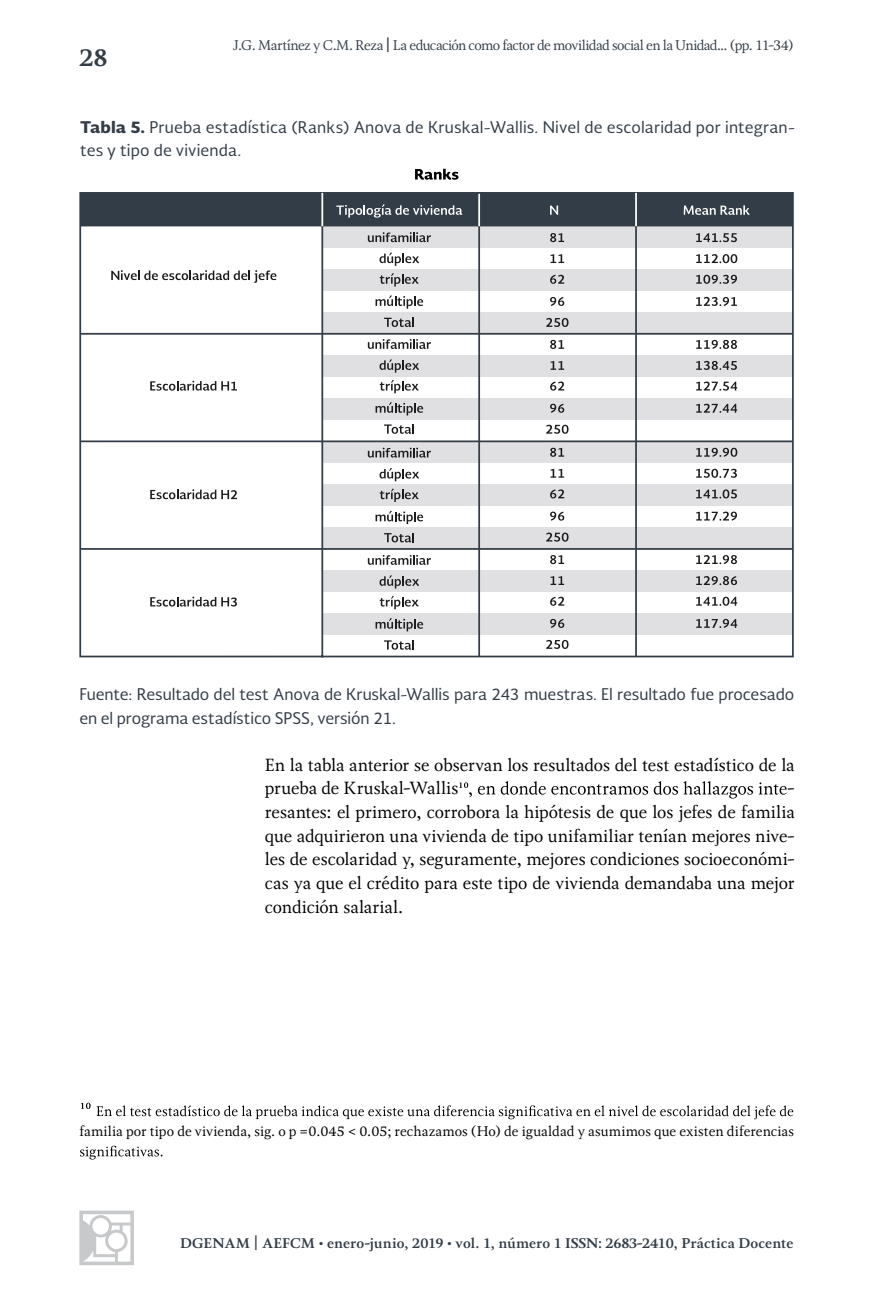
<style>
.page{position:relative;width:893px;height:1290px;background:#fff}
.page>*{position:absolute;margin:0;border:0;box-sizing:border-box;transform-origin:0 0}
.t1{font:700 24.5px "Soberana Texto";color:#333d47}
.t2{font:17.5px/23.6px "Soberana Texto";letter-spacing:-.005em;color:#000}
.t3{font:15.75px/23.6px "Soberana Sans";color:#333d47}
.t4{font:14px "Soberana Texto";letter-spacing:.005em;color:#000}
.t5{font:14px "Soberana Texto";letter-spacing:-.04em;color:#333d47}
.t6{font:700 14px "Soberana Texto";letter-spacing:.005em;color:#333d47}
.s1{font-weight:700}
.s2{font-weight:900}
</style>
<div class="page">
<svg style="left:459px;top:781px;width:328px;height:17px"></svg>
<svg style="left:81px;top:1103px;width:10px;height:6px"></svg>
<svg style="left:97px;top:1105px;width:696px;height:14px"></svg>
<svg style="left:80px;top:1145px;width:82px;height:14px"></svg>
<svg style="left:79px;top:1210px;width:55px;height:55px"></svg>
<svg style="left:415px;top:169px;width:43px;height:11px"></svg>
<svg style="left:79px;top:192px;width:715px;height:466px"></svg>
<hr style="left:321px;top:193px;width:2px;height:33px;background:#fff">
<hr style="left:635px;top:226px;width:2px;height:430px;background:#333d47">
<hr style="left:635px;top:193px;width:2px;height:33px;background:#fff">
<h1 class="t1" style="left:79px;top:42px;width:30px">28</h1>
<p class="t5" style="left:233px;top:37px;width:562px">J.G. Martínez y C.M. Reza <span class="s1">|</span> La educación como factor de movilidad social en la Unidad... (pp. 11-34)</p>
<p class="t3" style="left:80px;top:115px;width:716px"><span class="s2">Tabla 5.</span> Prueba estadística (Ranks) Anova de Kruskal-Wallis. Nivel de escolaridad por integran&shy;tes y tipo de vivienda.</p>
<p class="t3" style="left:79px;top:682px;width:716px">Fuente: Resultado del test Anova de Kruskal-Wallis para 243 muestras. El resultado fue procesado en el programa estadístico SPSS, versión 21.</p>
<p class="t2" style="left:265px;top:753px;width:531px">En la tabla anterior se observan los resultados del test estadístico de la prueba de Kruskal-Wallis</p>
<p class="t2" style="left:265px;top:776px;width:531px;text-align:justify;text-indent:523px">- resantes: el primero, corrobora la hipótesis de que los jefes de familia que adquirieron una vivienda de tipo unifamiliar tenían mejores nive&shy;les de escolaridad y, seguramente, mejores condiciones socioeconómi&shy;cas ya que el crédito para este tipo de vivienda demandaba una mejor condición salarial.</p>
<p class="t4" style="left:79px;top:1122px;width:716px">familia por tipo de vivienda, sig. o p =0.045 &lt; 0.05; rechazamos (Ho) de igualdad y asumimos que existen diferencias</p>
<p class="t6" style="left:180px;top:1234px;width:615px">DGENAM | AEFCM • enero-junio, 2019 • vol. 1, número 1 ISSN: 2683-2410, Práctica Docente</p>
</div>
